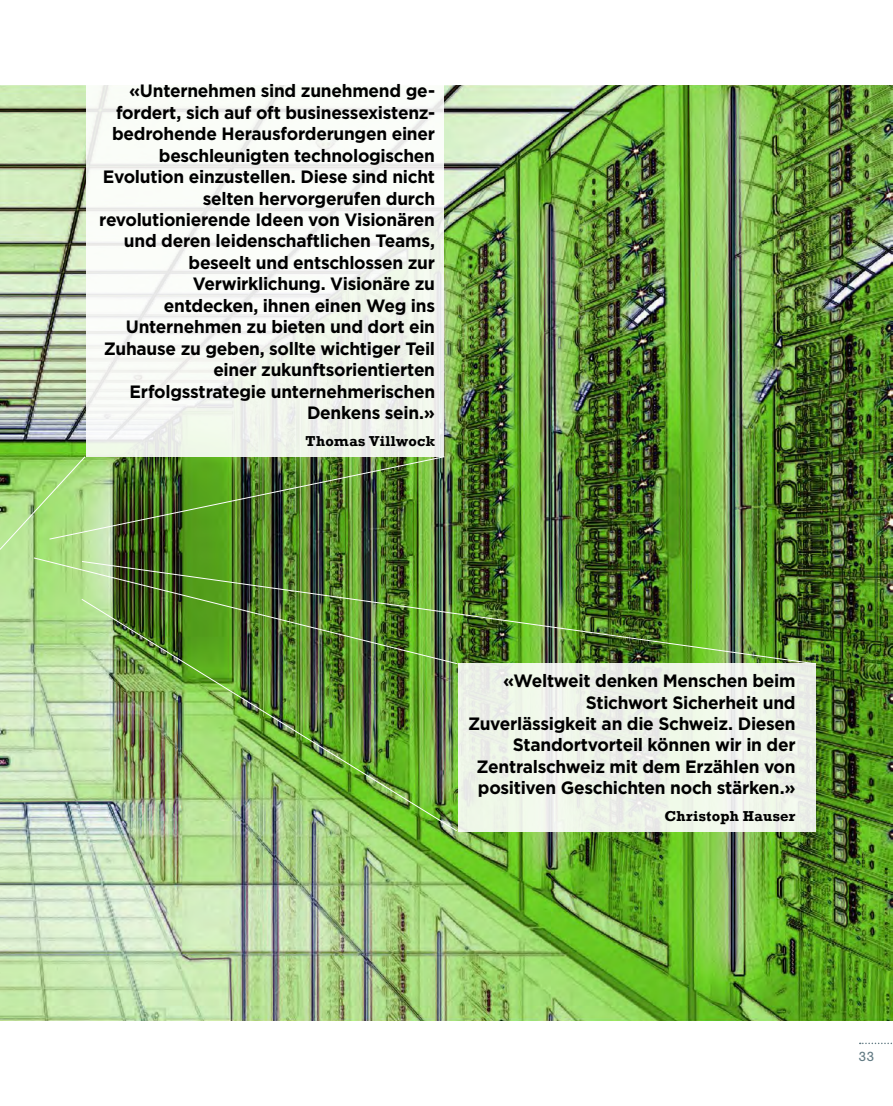
<style>
.page{position:relative;width:893px;height:1106px;background:#fff}
.page>*{position:absolute;margin:0;border:0;box-sizing:border-box;transform-origin:0 0}
.t1{font:700 17.85px/21.5px "Gotham";letter-spacing:-.015em;color:#000;text-align:right}
.t2{font:700 13.5px "Rockwell";letter-spacing:.02em;color:#000}
.t3{font:13.5px "Rockwell";color:#617a83}
</style>
<div class="page">
<img style="left:0;top:85px;width:893px;height:935px">
<svg style="left:86px;top:85px;width:358px;height:370px"></svg>
<div style="left:458px;top:664px;width:357px;height:168px;background:linear-gradient(to right,#edf3e9,#eef4ea)"></div>
<img style="left:0;top:455px;width:445px;height:95px">
<img style="left:33px;top:557px;width:425px;height:107px">
<img style="left:81px;top:664px;width:377px;height:167px">
<img style="left:81px;top:560px;width:735px;height:104px">
<svg style="left:860px;top:1042px;width:32px;height:2px"></svg>
<p class="t1" style="left:99px;top:80px;width:337px">«Unternehmen sind zunehmend ge-‑ fordert, sich auf oft businessexistenz&shy;bedrohende Herausforderungen einer beschleunigten technologischen Evolution einzustellen. Diese sind nicht selten hervorgerufen durch revolutionierende Ideen von Visionären und deren leidenschaftlichen Teams, beseelt und entschlossen zur Verwirklichung. Visionäre zu entdecken, ihnen einen Weg ins Unternehmen zu bieten und dort ein Zuhause zu geben, sollte wichtiger Teil einer zukunftsorientierten Erfolgsstrategie unternehmerischen Denkens sein.»</p>
<p class="t2" style="left:306px;top:432px;width:131px">Thomas Villwock</p>
<p class="t1" style="left:468px;top:669px;width:329px">«Weltweit denken Menschen beim Stichwort Sicherheit und Zuverlässigkeit an die Schweiz. Diesen Standortvorteil können wir in der Zentralschweiz mit dem Erzählen von positiven Geschichten noch stärken.»</p>
<p class="t2" style="left:665px;top:807px;width:133px">Christoph Hauser</p>
<p class="t3" style="left:859px;top:1048px;width:17px">33</p>
</div>
